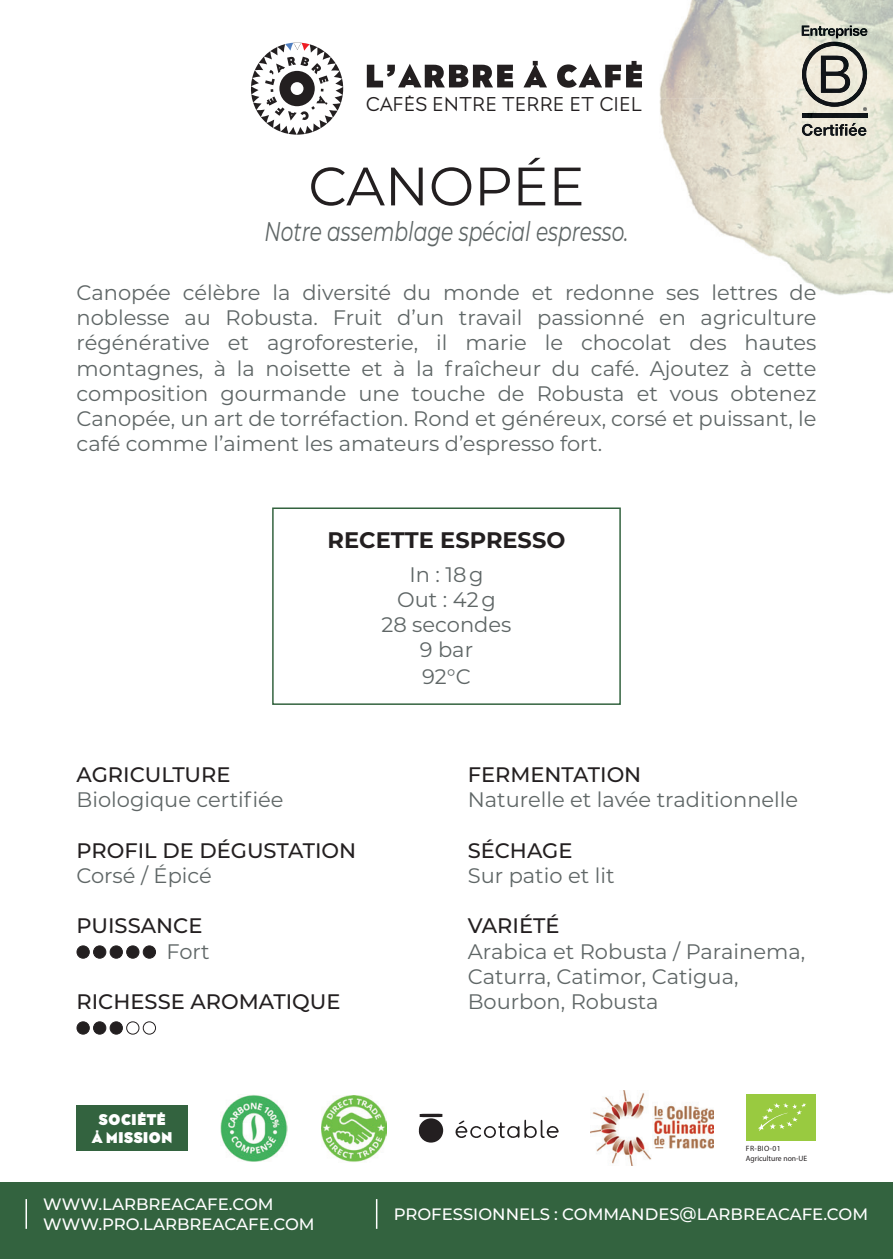
<style>
.page{position:relative;width:893px;height:1259px;background:#fff}
.page>*{position:absolute;margin:0;border:0;box-sizing:border-box;transform-origin:0 0}
.t1{font:54px "Montserrat";color:#231f20}
.t2{font:italic 27px "Montserrat";color:#5f6666;scale:.75 1}
.t3{font:700 22.5px "Montserrat";color:#231f20}
.t4{font:21px/25.2px "Montserrat";color:#5f6666;text-align:justify}
.t5{font:500 21px "Montserrat";color:#231f20}
.t6{font:19.2px "Arbre";color:#231f20}
.t7{font:500 16.5px/19.8px "Montserrat";color:#fff}
.t8{font:900 15px/18px "Arbre";color:#fff;text-align:center}
.t9{font:7.8px "Myriad Pro";color:#231f20}
</style>
<div class="page">
<div style="left:0;top:1182px;width:893px;height:77px;background:#33633f"></div>
<img style="left:659px;top:0;width:234px;height:295px">
<svg style="left:802px;top:123px;width:64px;height:13px"></svg>
<img style="left:802px;top:114px;width:65px;height:4px">
<svg style="left:802px;top:26px;width:65px;height:85px;background:#a3a399"></svg>
<div style="left:77px;top:946px;width:12px;height:12px;background:#231f20;border-radius:50%"></div>
<div style="left:77px;top:945px;width:13px;height:13px;border:1px solid #231f20;border-radius:50%"></div>
<div style="left:94px;top:946px;width:12px;height:12px;background:#231f20;border-radius:50%"></div>
<div style="left:93px;top:945px;width:13px;height:13px;border:1px solid #231f20;border-radius:50%"></div>
<div style="left:110px;top:946px;width:12px;height:12px;background:#231f20;border-radius:50%"></div>
<div style="left:110px;top:945px;width:13px;height:13px;border:1px solid #231f20;border-radius:50%"></div>
<div style="left:127px;top:946px;width:12px;height:12px;background:#231f20;border-radius:50%"></div>
<div style="left:126px;top:945px;width:13px;height:13px;border:1px solid #231f20;border-radius:50%"></div>
<div style="left:143px;top:946px;width:13px;height:12px;background:#231f20;border-radius:50%"></div>
<div style="left:143px;top:945px;width:13px;height:13px;border:1px solid #231f20;border-radius:50%"></div>
<div style="left:77px;top:1022px;width:12px;height:12px;background:#231f20;border-radius:50%"></div>
<div style="left:77px;top:1021px;width:13px;height:13px;border:1px solid #231f20;border-radius:50%"></div>
<div style="left:94px;top:1022px;width:12px;height:12px;background:#231f20;border-radius:50%"></div>
<div style="left:93px;top:1021px;width:13px;height:13px;border:1px solid #231f20;border-radius:50%"></div>
<div style="left:110px;top:1022px;width:12px;height:12px;background:#231f20;border-radius:50%"></div>
<div style="left:110px;top:1021px;width:13px;height:13px;border:1px solid #231f20;border-radius:50%"></div>
<div style="left:126px;top:1021px;width:13px;height:13px;border:1px solid #231f20;border-radius:50%"></div>
<div style="left:143px;top:1021px;width:13px;height:13px;border:1px solid #231f20;border-radius:50%"></div>
<div style="left:272px;top:507px;width:349px;height:198px;border:2px solid #33633f"></div>
<div style="left:418px;top:1118px;width:25px;height:24px;background:#231f20;border-radius:50%"></div>
<svg style="left:420px;top:1113px;width:22px;height:4px"></svg>
<svg style="left:455px;top:1119px;width:104px;height:19px"></svg>
<img style="left:591px;top:1091px;width:123px;height:74px">
<div style="left:746px;top:1093px;width:70px;height:47px;background:#99ca40"></div>
<svg style="left:758px;top:1103px;width:48px;height:28px"></svg>
<img style="left:221px;top:1095px;width:67px;height:66px">
<img style="left:321px;top:1095px;width:66px;height:67px">
<div style="left:77px;top:1105px;width:111px;height:46px;background:#33633f"></div>
<svg style="left:376px;top:1199px;width:1px;height:29px"></svg>
<svg style="left:26px;top:1199px;width:1px;height:29px"></svg>
<svg style="left:251px;top:43px;width:92px;height:92px"></svg>
<svg style="left:367px;top:64px;width:146px;height:23px"></svg>
<svg style="left:523px;top:61px;width:24px;height:26px"></svg>
<svg style="left:557px;top:61px;width:85px;height:27px"></svg>
<p class="t6" style="left:365px;top:94px;width:278px">CAFÉS ENTRE TERRE ET CIEL</p>
<h1 class="t1" style="left:308px;top:149px;width:278px">CANOPÉE</h1>
<p class="t2" style="left:264px;top:212px;width:487px">Notre assemblage spécial espresso.</p>
<p class="t4" style="left:77px;top:279px;width:741px">Canopée célèbre la diversité du monde et redonne ses lettres de noblesse au Robusta. Fruit d’un travail passionné en agriculture régénérative et agroforesterie, il marie le chocolat des hautes montagnes, à la noisette et à la fraîcheur du café. Ajoutez à cette composition gourmande une touche de Robusta et vous obtenez Canopée, un art de torréfaction. Rond et généreux, corsé et puissant, le café comme l’aiment les amateurs d’espresso fort.</p>
<p class="t3" style="left:328px;top:523px;width:239px">RECETTE ESPRESSO</p>
<p class="t4" style="left:381px;top:560px;width:132px;text-align:center">In : 18 g<br>Out : 42 g<br>28 secondes<br>9 bar<br>92°C</p>
<p class="t5" style="left:77px;top:759px;width:155px">AGRICULTURE</p>
<p class="t4" style="left:77px;top:786px;width:209px">Biologique certifiée</p>
<p class="t5" style="left:77px;top:835px;width:281px">PROFIL DE DÉGUSTATION</p>
<p class="t4" style="left:77px;top:862px;width:137px">Corsé / Épicé</p>
<p class="t5" style="left:77px;top:911px;width:127px">PUISSANCE</p>
<p class="t4" style="left:166px;top:938px;width:45px">Fort</p>
<p class="t5" style="left:77px;top:987px;width:266px">RICHESSE AROMATIQUE</p>
<p class="t8" style="left:92px;top:1110px;width:82px">SOCIÉTÉ<br>À MISSION</p>
<p class="t5" style="left:468px;top:759px;width:175px">FERMENTATION</p>
<p class="t4" style="left:468px;top:786px;width:332px">Naturelle et lavée traditionnelle</p>
<p class="t5" style="left:468px;top:835px;width:106px">SÉCHAGE</p>
<p class="t4" style="left:468px;top:862px;width:148px">Sur patio et lit</p>
<p class="t5" style="left:468px;top:911px;width:93px">VARIÉTÉ</p>
<p class="t4" style="left:468px;top:938px;width:339px;text-align:left">Arabica et Robusta / Parainema,<br>Caturra, Catimor, Catigua,<br>Bourbon, Robusta</p>
<p class="t9" style="left:746px;top:1143px;width:36px">FR-BIO-01</p>
<p class="t9" style="left:746px;top:1153px;width:63px">Agriculture non-UE</p>
<p class="t7" style="left:43px;top:1193px;width:273px">WWW.LARBREACAFE.COM<br>WWW.PRO.LARBREACAFE.COM</p>
<p class="t7" style="left:394px;top:1203px;width:476px">PROFESSIONNELS : COMMANDES@LARBREACAFE.COM</p>
</div>
